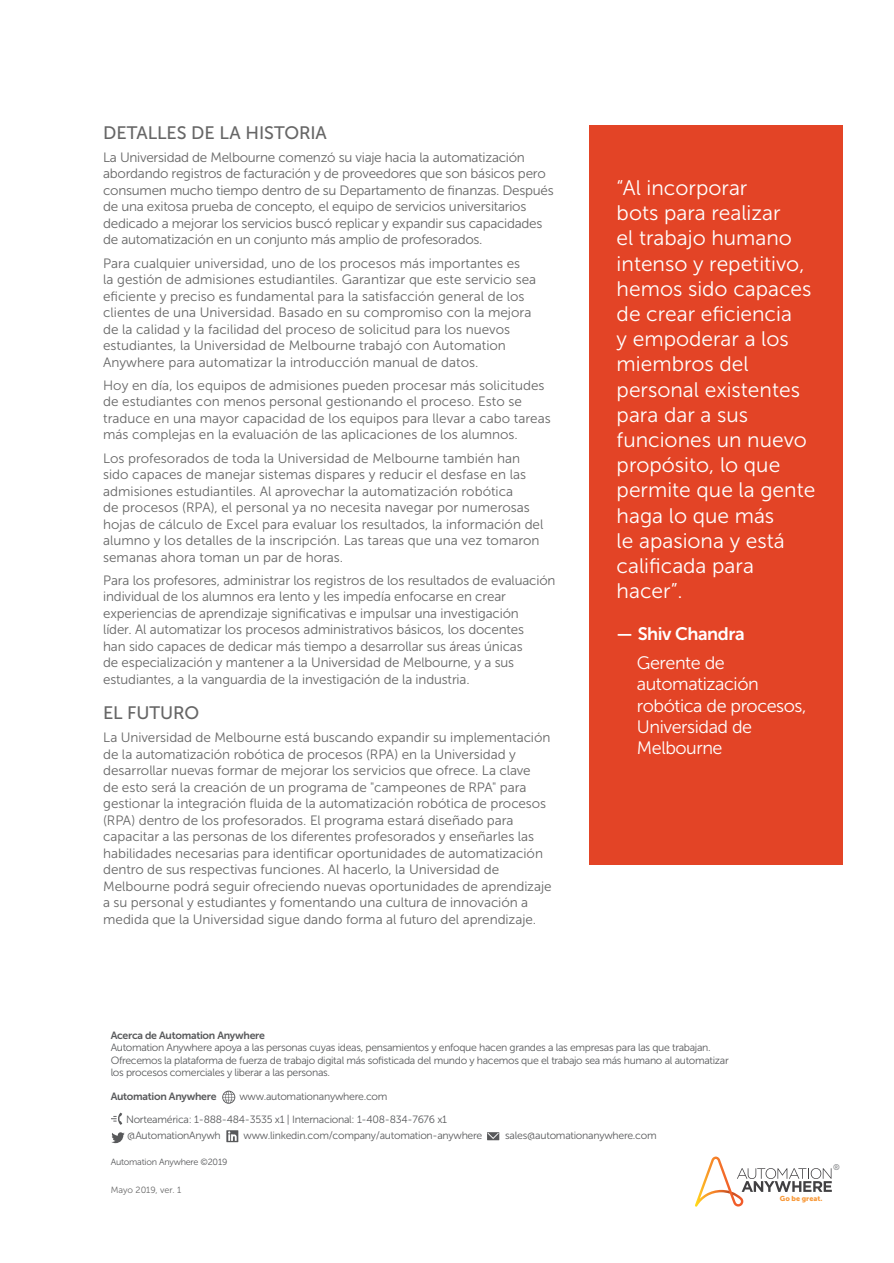
<style>
.page{position:relative;width:894px;height:1263px;background:#fff}
.page>*{position:absolute;margin:0;border:0;box-sizing:border-box;transform-origin:0 0}
.t1{font:21px/25.2px "Museo Sans 300";color:#fff}
.t2{font:18px/21.5px "Museo Sans 300";letter-spacing:-.025em;color:#fff}
.t3{font:18px "Museo Sans 500";letter-spacing:-.005em;color:#666}
.t4{font:18px "Museo Sans 700";letter-spacing:-.025em;color:#fff}
.t5{font:13.5px/16.5px "Museo Sans 300";color:#666}
.t6{font:13.5px/16.5px "Museo Sans 300";letter-spacing:-.02em;color:#666}
.t7{font:10.5px/12.6px "Museo Sans 300";letter-spacing:-.03em;color:#58595b}
.t8{font:10.5px "Museo Sans 700";letter-spacing:-.025em;color:#58595b}
.t9{font:9px "Museo Sans 300";letter-spacing:-.025em;color:#58595b}
.t10{font:9px "Museo Sans 300";color:#686868}
.t11{font:8.25px "Museo Sans 500";color:#808285}
.t12{font:7.05px "Museo Sans 900";color:#f89837}
</style>
<div class="page">
<svg style="left:695px;top:1156px;width:136px;height:50px"></svg>
<div style="left:589px;top:125px;width:253px;height:739px;background:#e34426"></div>
<svg style="left:111px;top:1112px;width:11px;height:12px"></svg>
<svg style="left:111px;top:1132px;width:14px;height:11px"></svg>
<svg style="left:226px;top:1130px;width:12px;height:12px"></svg>
<svg style="left:222px;top:1090px;width:13px;height:13px"></svg>
<svg style="left:487px;top:1132px;width:12px;height:8px"></svg>
<h2 class="t3" style="left:103px;top:122px;width:225px">DETALLES DE LA HISTORIA</h2>
<p class="t6" style="left:103px;top:149px;width:452px">La Universidad de Melbourne comenzó su viaje hacia la automatización abordando registros de facturación y de proveedores que son básicos pero consumen mucho tiempo dentro de su Departamento de finanzas. Después de una exitosa prueba de concepto, el equipo de servicios universitarios dedicado a mejorar los servicios buscó replicar y expandir sus capacidades de automatización en un conjunto más amplio de profesorados.</p>
<p class="t5" style="left:103px;top:255px;width:434px">Para cualquier universidad, uno de los procesos más importantes es<br>la gestión de admisiones estudiantiles. Garantizar que este servicio sea eficiente y preciso es fundamental para la satisfacción general de los clientes de una Universidad. Basado en su compromiso con la mejora de la calidad y la facilidad del proceso de solicitud para los nuevos estudiantes, la Universidad de Melbourne trabajó con Automation Anywhere para automatizar la introducción manual de datos.</p>
<p class="t5" style="left:103px;top:377px;width:449px">Hoy en día, los equipos de admisiones pueden procesar más solicitudes de estudiantes con menos personal gestionando el proceso. Esto se traduce en una mayor capacidad de los equipos para llevar a cabo tareas más complejas en la evaluación de las aplicaciones de los alumnos.</p>
<p class="t5" style="left:103px;top:450px;width:441px">Los profesorados de toda la Universidad de Melbourne también han sido capaces de manejar sistemas dispares y reducir el desfase en las admisiones estudiantiles. Al aprovechar la automatización robótica<br>de procesos (RPA), el personal ya no necesita navegar por numerosas hojas de cálculo de Excel para evaluar los resultados, la información del alumno y los detalles de la inscripción. Las tareas que una vez tomaron semanas ahora toman un par de horas.</p>
<p class="t5" style="left:103px;top:572px;width:453px">Para los profesores, administrar los registros de los resultados de evaluación individual de los alumnos era lento y les impedía enfocarse en crear experiencias de aprendizaje significativas e impulsar una investigación<br>líder. Al automatizar los procesos administrativos básicos, los docentes<br>han sido capaces de dedicar más tiempo a desarrollar sus áreas únicas<br>de especialización y mantener a la Universidad de Melbourne, y a sus estudiantes, a la vanguardia de la investigación de la industria.</p>
<h2 class="t3" style="left:103px;top:703px;width:98px">EL FUTURO</h2>
<p class="t5" style="left:103px;top:729px;width:450px">La Universidad de Melbourne está buscando expandir su implementación de la automatización robótica de procesos (RPA) en la Universidad y desarrollar nuevas formar de mejorar los servicios que ofrece. La clave<br>de esto será la creación de un programa de "campeones de RPA" para gestionar la integración fluida de la automatización robótica de procesos (RPA) dentro de los profesorados. El programa estará diseñado para capacitar a las personas de los diferentes profesorados y enseñarles las habilidades necesarias para identificar oportunidades de automatización dentro de sus respectivas funciones. Al hacerlo, la Universidad de Melbourne podrá seguir ofreciendo nuevas oportunidades de aprendizaje a su personal y estudiantes y fomentando una cultura de innovación a medida que la Universidad sigue dando forma al futuro del aprendizaje.</p>
<p class="t1" style="left:616px;top:175px;width:200px">“Al incorporar<br>bots para realizar<br>el trabajo humano intenso y repetitivo, hemos sido capaces de crear eficiencia<br>y empoderar a los miembros del personal existentes para dar a sus funciones un nuevo propósito, lo que permite que la gente haga lo que más<br>le apasiona y está calificada para hacer”.</p>
<h2 class="t4" style="left:616px;top:624px;width:129px">— Shiv Chandra</h2>
<h2 class="t2" style="left:636px;top:652px;width:171px">Gerente de automatización robótica de procesos,<br>Universidad de<br>Melbourne</h2>
<p class="t8" style="left:111px;top:1029px;width:156px">Acerca de Automation Anywhere</p>
<p class="t7" style="left:111px;top:1041px;width:619px">Automation Anywhere apoya a las personas cuyas ideas, pensamientos y enfoque hacen grandes a las empresas para las que trabajan.<br>Ofrecemos la plataforma de fuerza de trabajo digital más sofisticada del mundo y hacemos que el trabajo sea más humano al automatizar los procesos comerciales y liberar a las personas.</p>
<p class="t8" style="left:111px;top:1090px;width:107px">Automation Anywhere</p>
<p class="t7" style="left:239px;top:1089px;width:149px">www.automationanywhere.com</p>
<p class="t7" style="left:126px;top:1111px;width:322px;line-height:16.5px">Norteamérica: 1-888-484-3535 x1 | Internacional: 1-408-834-7676 x1 @AutomationAnywh</p>
<p class="t7" style="left:243px;top:1129px;width:240px">www.linkedin.com/company/automation-anywhere</p>
<p class="t7" style="left:505px;top:1129px;width:153px">sales@automationanywhere.com</p>
<p class="t9" style="left:111px;top:1157px;width:118px">Automation Anywhere ©2019</p>
<p class="t10" style="left:111px;top:1185px;width:72px">Mayo 2019, ver. 1</p>
<p class="t12" style="left:779px;top:1194px;width:44px">Go be great.</p>
<p class="t11" style="left:833px;top:1162px;width:8px">®</p>
</div>
